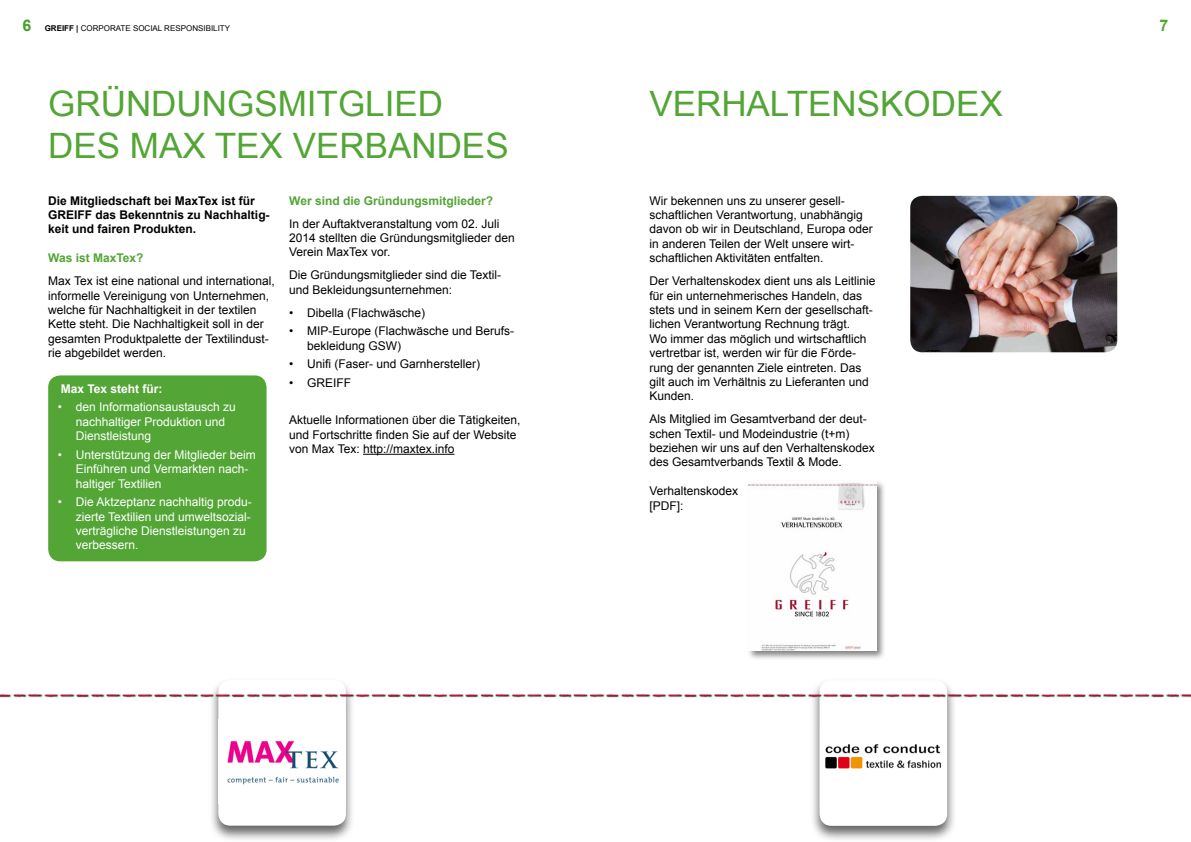
<style>
.page{position:relative;width:1191px;height:842px;background:#fff}
.page>*{position:absolute;margin:0;border:0;box-sizing:border-box;transform-origin:0 0}
.t1{font:35px/42px "Arial";color:#53a536}
.t2{font:700 16px "Arial";color:#53a536}
.t3{font:12px/14.4px "Arial";color:#000}
.t4{font:12px/14.4px "Arial";color:#fff}
.t5{font:700 12px/14.4px "Arial";color:#000}
.t6{font:700 12px "Arial";color:#53a536}
.t7{font:700 12px "Arial";color:#fff}
.t8{font:8px "Arial";color:#000}
.t9{font:700 8px "Arial";color:#000}
.s1{font-size:16px;color:#44a12b}
.s2{font-weight:400}
</style>
<div class="page">
<hr style="left:363px;top:454px;width:91px;height:1px;background:#000">
<div style="left:208px;top:677px;width:147px;height:165px;background:#000;opacity:.6"></div>
<div style="left:218px;top:680px;width:128px;height:146px;background:#fff;border-radius:12px"></div>
<img style="left:227px;top:741px;width:112px;height:44px">
<div style="left:48px;top:375px;width:218px;height:186px;background:#53a536;border-radius:12px"></div>
<div style="left:809px;top:677px;width:147px;height:165px;background:#000;opacity:.6"></div>
<div style="left:819px;top:680px;width:128px;height:146px;background:#fff;border-radius:12px"></div>
<img style="left:825px;top:744px;width:116px;height:25px">
<div style="left:746px;top:479px;width:140px;height:181px;background:#000;opacity:.5"></div>
<img style="left:748px;top:481px;width:128px;height:170px">
<img style="left:0;top:680px;width:1191px;height:47px">
<img style="left:0;top:693px;width:1191px;height:3px">
<img style="left:910px;top:196px;width:207px;height:156px">
<p class="t9" style="left:22px;top:23px;width:66px"><span class="s1">6</span> GREIFF | <span class="s2">COR</span></p>
<p class="t8" style="left:98px;top:23px;width:133px">PORATE social RESPONSI BILITY</p>
<h2 class="t2" style="left:1159px;top:15px;width:10px">7</h2>
<h1 class="t1" style="left:48px;top:83px;width:456px">gründungsm itglied des max tex verbandes</h1>
<p class="t5" style="left:48px;top:194px;width:223px">Die Mitgliedschaft bei MaxTex ist für<br>GREIFF das Bekenntnis zu Nachhaltig&shy;keit und fairen Produkten.</p>
<p class="t6" style="left:48px;top:250px;width:97px">Was ist MaxTex?</p>
<p class="t3" style="left:48px;top:274px;width:228px">Max Tex ist eine national und international, informelle Vereinigung von U nternehmen, welche für Nachhaltigkeit in der textilen Kette steht. Die Nachhaltigkeit soll in der gesamten Produktpalette der Textilindust&shy;rie abgebildet werden.</p>
<p class="t7" style="left:61px;top:380px;width:103px">Max Tex steht für:</p>
<p class="t4" style="left:76px;top:400px;width:162px;text-indent:-18px">• den I nformationsaustausch zu nachhaltiger Produktion und<br>Dienstleistung</p>
<p class="t4" style="left:76px;top:447px;width:182px;text-indent:-18px">• U nterstützung der Mitglieder beim<br>Einführen und Vermarkten nach&shy;haltiger Textilien</p>
<p class="t4" style="left:76px;top:495px;width:178px;text-indent:-18px">• Die Aktzeptanz nachhaltig produ&shy;zierte Textilien und umweltsozial&shy;verträgliche Dienstleistungen zu verbessern.</p>
<p class="t6" style="left:289px;top:192px;width:205px">Wer sind die Gründungsmitglieder?</p>
<p class="t3" style="left:289px;top:216px;width:227px">I n der Auftaktveranstaltung vom 02. Juli<br>2014 stellten die Gründungsmitglieder den<br>Verein MaxTex vor.</p>
<p class="t3" style="left:289px;top:268px;width:213px">Die Gründungsmitglieder sind die Textil&shy;und Bekleidungsunternehmen:</p>
<p class="t3" style="left:289px;top:305px;width:138px">• Dibella (Flachwäsche)</p>
<p class="t3" style="left:307px;top:324px;width:208px;text-indent:-18px">• MI P-Europe (Flachwäsche und Berufs&shy;bekleidung GSW)</p>
<p class="t3" style="left:289px;top:357px;width:192px">• U nifi (Faser- und Garnhersteller)</p>
<p class="t3" style="left:289px;top:376px;width:26px">• GREI</p>
<p class="t3" style="left:336px;top:376px;width:16px">FF</p>
<p class="t3" style="left:289px;top:413px;width:233px">Aktuelle I nformationen über die Tätigkeiten, und Fortschritte finden Sie auf der Website von Max Tex: http://maxtex.info</p>
<h1 class="t1" style="left:649px;top:83px;width:355px">verhaltenskodex</h1>
<p class="t3" style="left:649px;top:193px;width:225px">Wir bekennen uns zu unserer gesell&shy;schaftlichen Verantwortung, unabhängig davon ob wir in Deutschland, Europa oder in anderen Teilen der Welt unsere wirt&shy;schaftlichen Aktivitäten entfalten.</p>
<p class="t3" style="left:649px;top:274px;width:228px">Der Verhaltenskodex dient uns als Leitlinie für ein unternehmerisches Handeln, das stets und in seinem Kern der gesellschaft&shy;lichen Verantwortung Rechnung trägt.<br>Wo immer das möglich und wirtschaftlich vertretbar ist, werden wir für die Förde&shy;rung der genannten Ziele eintreten. Das gilt auch im Verhältnis zu Lieferanten und Kunden.</p>
<p class="t3" style="left:649px;top:412px;width:227px">Als Mitglied im Gesamtverband der deut&shy;schen Textil- und Modeindustrie (t+m) beziehen wir uns auf den Verhaltenskodex des Gesamtverbands Textil &amp; Mode.</p>
<p class="t3" style="left:649px;top:484px;width:90px">Verhaltenskodex [PDF]:</p>
</div>
